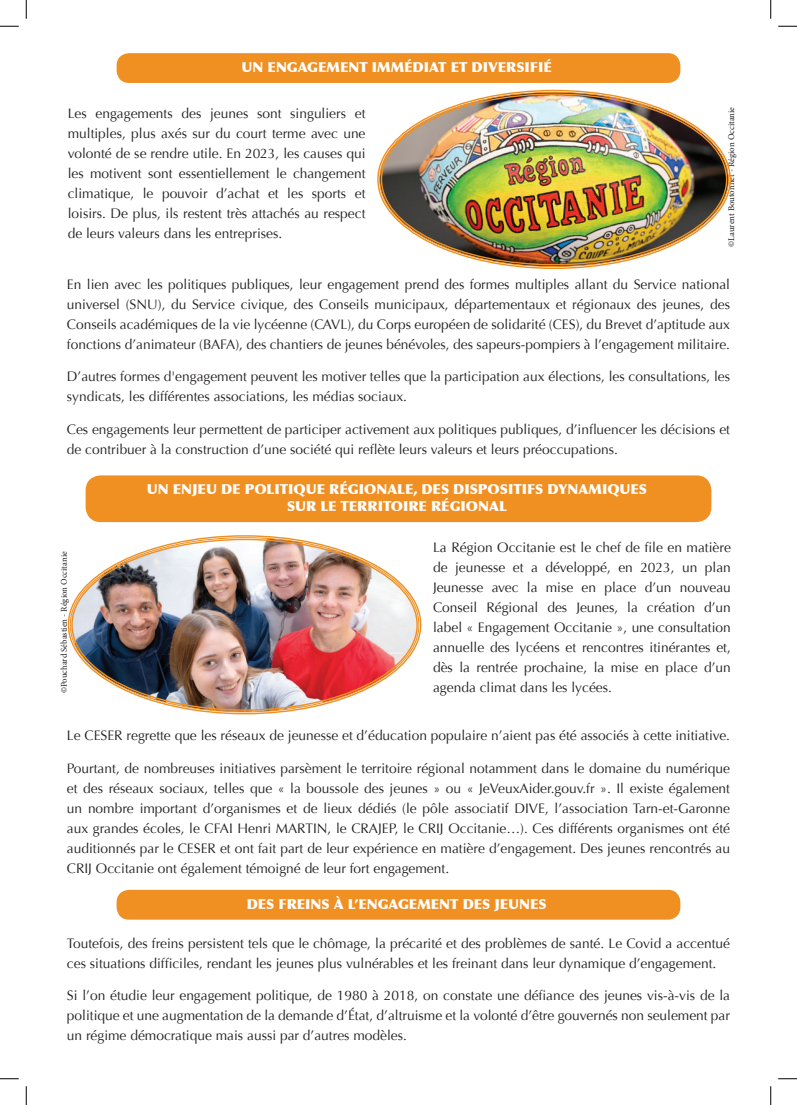
<style>
.page{position:relative;width:797px;height:1105px;background:#fff}
.page>*{position:absolute;margin:0;border:0;box-sizing:border-box;transform-origin:0 0}
.t1{font:13.75px/20px "Optima";color:#231f20;text-align:justify}
.t2{font:900 13.75px/16.5px "Optima";color:#fff;text-align:center}
.t3{font:8.75px "Minion Pro";color:#231f20}
</style>
<div class="page">
<div style="left:117px;top:53px;width:563px;height:30px;background:#f09022;border-radius:12px"></div>
<img style="left:380px;top:92px;width:348px;height:174px">
<img style="left:70px;top:538px;width:349px;height:174px">
<div style="left:86px;top:475px;width:625px;height:47px;background:#f09022;border-radius:15px"></div>
<div style="left:117px;top:890px;width:563px;height:30px;background:#f09022;border-radius:12px"></div>
<svg style="left:0;top:25px;width:19px;height:2px"></svg>
<svg style="left:778px;top:25px;width:19px;height:2px"></svg>
<svg style="left:0;top:1078px;width:19px;height:1px"></svg>
<svg style="left:778px;top:1078px;width:19px;height:1px"></svg>
<svg style="left:25px;top:0;width:2px;height:19px"></svg>
<svg style="left:25px;top:1086px;width:2px;height:19px"></svg>
<svg style="left:770px;top:0;width:1px;height:19px"></svg>
<svg style="left:770px;top:1086px;width:1px;height:19px"></svg>
<p class="t2" style="left:242px;top:59px;width:312px">UN ENGAGEMENT IMMÉDIAT ET DIVERSIFIÉ</p>
<p class="t1" style="left:68px;top:103px;width:299px">Les engagements des jeunes sont singuliers et multiples, plus axés sur du court terme avec une volonté de se rendre utile. En 2023, les causes qui les motivent sont essentiellement le changement climatique, le pouvoir d’achat et les sports et loisirs. De plus, ils restent très attachés au respect de leurs valeurs dans les entreprises.</p>
<p class="t3" style="left:725px;top:247px;width:141px;rotate:-90deg">©Laurent Boutonnet - Région Occitanie</p>
<p class="t1" style="left:67px;top:274px;width:664px">En lien avec les politiques publiques, leur engagement prend des formes multiples allant du Service national universel (SNU), du Service civique, des Conseils municipaux, départementaux et régionaux des jeunes, des Conseils académiques de la vie lycéenne (CAVL), du Corps européen de solidarité (CES), du Brevet d’aptitude aux fonctions d’animateur (BAFA), des chantiers de jeunes bénévoles, des sapeurs-pompiers à l’engagement militaire.</p>
<p class="t1" style="left:67px;top:367px;width:664px">D’autres formes d'engagement peuvent les motiver telles que la participation aux élections, les consultations, les syndicats, les différentes associations, les médias sociaux.</p>
<p class="t1" style="left:67px;top:419px;width:664px">Ces engagements leur permettent de participer activement aux politiques publiques, d’influencer les décisions et de contribuer à la construction d’une société qui reflète leurs valeurs et leurs préoccupations.</p>
<p class="t2" style="left:147px;top:481px;width:501px">UN ENJEU DE POLITIQUE RÉGIONALE, DES DISPOSITIFS DYNAMIQUES<br>SUR LE TERRITOIRE RÉGIONAL</p>
<p class="t1" style="left:433px;top:537px;width:299px">La Région Occitanie est le chef de file en matière de jeunesse et a développé, en 2023, un plan Jeunesse avec la mise en place d’un nouveau Conseil Régional des Jeunes, la création d’un label « Engagement Occitanie », une consultation annuelle des lycéens et rencontres itinérantes et, dès la rentrée prochaine, la mise en place d’un</p>
<p class="t3" style="left:58px;top:693px;width:144px;rotate:-90deg">©Pouchard Sébastien - Région Occitanie</p>
<p class="t1" style="left:433px;top:677px;width:180px">agenda climat dans les lycées.</p>
<p class="t1" style="left:67px;top:726px;width:664px">Le CESER regrette que les réseaux de jeunesse et d’éducation populaire n’aient pas été associés à cette initiative.</p>
<p class="t1" style="left:67px;top:758px;width:664px">Pourtant, de nombreuses initiatives parsèment le territoire régional notamment dans le domaine du numérique et des réseaux sociaux, telles que « la boussole des jeunes » ou « JeVeuxAider.gouv.fr ». Il existe également un nombre important d’organismes et de lieux dédiés (le pôle associatif DIVE, l’association Tarn-et-Garonne aux grandes écoles, le CFAI Henri MARTIN, le CRAJEP, le CRIJ Occitanie…). Ces différents organismes ont été auditionnés par le CESER et ont fait part de leur expérience en matière d’engagement. Des jeunes rencontrés au CRIJ Occitanie ont également témoigné de leur fort engagement.</p>
<p class="t2" style="left:247px;top:896px;width:301px">DES FREINS À L’ENGAGEMENT DES JEUNES</p>
<p class="t1" style="left:67px;top:933px;width:664px">Toutefois, des freins persistent tels que le chômage, la précarité et des problèmes de santé. Le Covid a accentué ces situations difficiles, rendant les jeunes plus vulnérables et les freinant dans leur dynamique d’engagement.</p>
<p class="t1" style="left:67px;top:986px;width:664px">Si l’on étudie leur engagement politique, de 1980 à 2018, on constate une défiance des jeunes vis-à-vis de la politique et une augmentation de la demande d’État, d’altruisme et la volonté d’être gouvernés non seulement par un régime démocratique mais aussi par d’autres modèles.</p>
</div>
